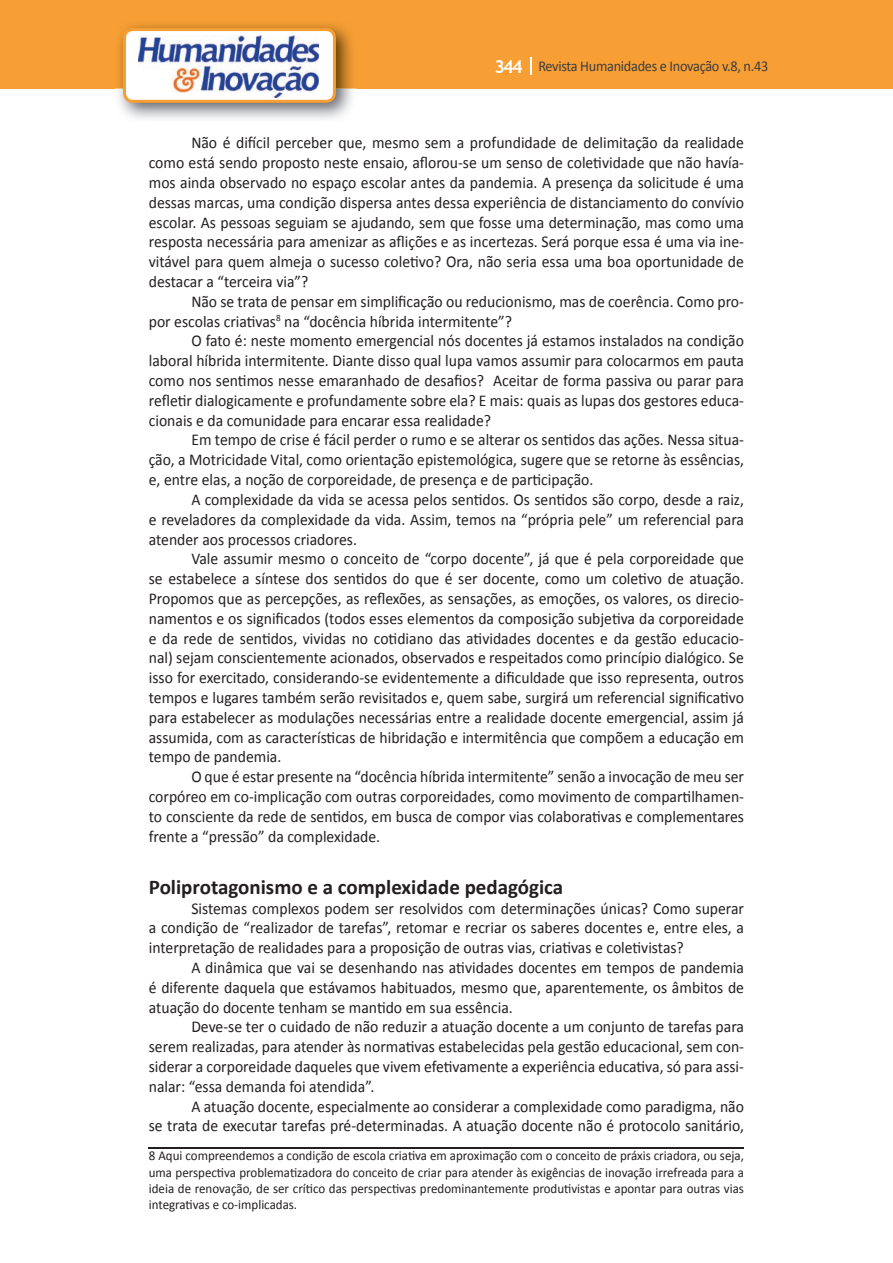
<style>
.page{position:relative;width:893px;height:1263px;background:#fff}
.page>*{position:absolute;margin:0;border:0;box-sizing:border-box;transform-origin:0 0}
.t1{font:700 21px "Calibri";color:#231f20}
.t2{font:16.5px/19.8px "Calibri";color:#231f20;text-align:justify;scale:.95 1}
.t3{font:15px "Calibri";letter-spacing:-.02em;color:#3e3e3f;scale:.95 1}
.t4{font:13.5px/16.2px "Calibri";color:#231f20;text-align:justify;scale:.96 1}
.s1{font-family:"Trebuchet MS";font-weight:700;font-size:18px;color:#fff}
</style>
<div class="page">
<div style="left:0;top:0;width:893px;height:88px;background:#f79e34"></div>
<svg style="left:530px;top:57px;width:2px;height:18px"></svg>
<img style="left:115px;top:24px;width:241px;height:95px">
<svg style="left:123px;top:28px;width:213px;height:75px"></svg>
<hr style="left:149px;top:1148px;width:595px;height:1px;background:#231f20">
<p class="t3" style="left:495px;top:57px;width:290px"><span class="s1">344</span> Revista Humanidades e Inovação v.8, n.43</p>
<p class="t2" style="left:149px;top:133px;width:628px;text-indent:43px">Não é difícil perceber que, mesmo sem a profundidade de delimitação da realidade como está sendo proposto neste ensaio, aflorou-se um senso de coletividade que não havía&shy;mos ainda observado no espaço escolar antes da pandemia. A presença da solicitude é uma dessas marcas, uma condição dispersa antes dessa experiência de distanciamento do convívio escolar. As pessoas seguiam se ajudando, sem que fosse uma determinação, mas como uma resposta necessária para amenizar as aflições e as incertezas. Será porque essa é uma via ine&shy;vitável para quem almeja o sucesso coletivo? Ora, não seria essa uma boa oportunidade de destacar a “terceira via”?</p>
<p class="t2" style="left:149px;top:292px;width:628px;text-indent:43px">Não se trata de pensar em simplificação ou reducionismo, mas de coerência. Como pro&shy;por escolas criativas<sup>8</sup> na “docência híbrida intermitente”?</p>
<p class="t2" style="left:149px;top:331px;width:628px;text-indent:43px">O fato é: neste momento emergencial nós docentes já estamos instalados na condição laboral híbrida intermitente. Diante disso qual lupa vamos assumir para colocarmos em pauta como nos sentimos nesse emaranhado de desafios? Aceitar de forma passiva ou parar para refletir dialogicamente e profundamente sobre ela? E mais: quais as lupas dos gestores educa&shy;cionais e da comunidade para encarar essa realidade?</p>
<p class="t2" style="left:149px;top:430px;width:628px;text-indent:43px">Em tempo de crise é fácil perder o rumo e se alterar os sentidos das ações. Nessa situa&shy;ção, a Motricidade Vital, como orientação epistemológica, sugere que se retorne às essências, e, entre elas, a noção de corporeidade, de presença e de participação.</p>
<p class="t2" style="left:149px;top:490px;width:628px;text-indent:43px">A complexidade da vida se acessa pelos sentidos. Os sentidos são corpo, desde a raiz, e reveladores da complexidade da vida. Assim, temos na “própria pele” um referencial para atender aos processos criadores.</p>
<p class="t2" style="left:149px;top:549px;width:628px;text-indent:43px">Vale assumir mesmo o conceito de “corpo docente”, já que é pela corporeidade que se estabelece a síntese dos sentidos do que é ser docente, como um coletivo de atuação.<br>Propomos que as percepções, as reflexões, as sensações, as emoções, os valores, os direcio&shy;namentos e os significados (todos esses elementos da composição subjetiva da corporeidade e da rede de sentidos, vividas no cotidiano das atividades docentes e da gestão educacio&shy;nal) sejam conscientemente acionados, observados e respeitados como princípio dialógico. Se isso for exercitado, considerando-se evidentemente a dificuldade que isso representa, outros tempos e lugares também serão revisitados e, quem sabe, surgirá um referencial significativo para estabelecer as modulações necessárias entre a realidade docente emergencial, assim já assumida, com as características de hibridação e intermitência que compõem a educação em tempo de pandemia.</p>
<p class="t2" style="left:149px;top:767px;width:628px;text-indent:43px">O que é estar presente na “docência híbrida intermitente” senão a invocação de meu ser corpóreo em co-implicação com outras corporeidades, como movimento de compartilhamen&shy;to consciente da rede de sentidos, em busca de compor vias colaborativas e complementares frente a “pressão” da complexidade.</p>
<p class="t1" style="left:149px;top:873px;width:416px">Poliprotagonismo e a complexidade pedagógica</p>
<p class="t2" style="left:149px;top:898px;width:628px;text-indent:43px">Sistemas complexos podem ser resolvidos com determinações únicas? Como superar a condição de “realizador de tarefas”, retomar e recriar os saberes docentes e, entre eles, a interpretação de realidades para a proposição de outras vias, criativas e coletivistas?</p>
<p class="t2" style="left:149px;top:958px;width:628px;text-indent:43px">A dinâmica que vai se desenhando nas atividades docentes em tempos de pandemia é diferente daquela que estávamos habituados, mesmo que, aparentemente, os âmbitos de atuação do docente tenham se mantido em sua essência.</p>
<p class="t2" style="left:149px;top:1017px;width:628px;text-indent:43px">Deve-se ter o cuidado de não reduzir a atuação docente a um conjunto de tarefas para serem realizadas, para atender às normativas estabelecidas pela gestão educacional, sem con&shy;siderar a corporeidade daqueles que vivem efetivamente a experiência educativa, só para assi&shy;nalar: “essa demanda foi atendida”.</p>
<p class="t2" style="left:149px;top:1096px;width:628px;text-align:right">A atuação docente, especialmente ao considerar a complexidade como paradigma, não<br>se trata de executar tarefas pré-determinadas. A atuação docente não é protocolo sanitário,</p>
<p class="t4" style="left:149px;top:1148px;width:621px">8 Aqui compreendemos a condição de escola criativa em aproximação com o conceito de práxis criadora, ou seja, uma perspectiva problematizadora do conceito de criar para atender às exigências de inovação irrefreada para a ideia de renovação, de ser crítico das perspectivas predominantemente produtivistas e apontar para outras vias integrativas e co-implicadas.</p>
</div>
